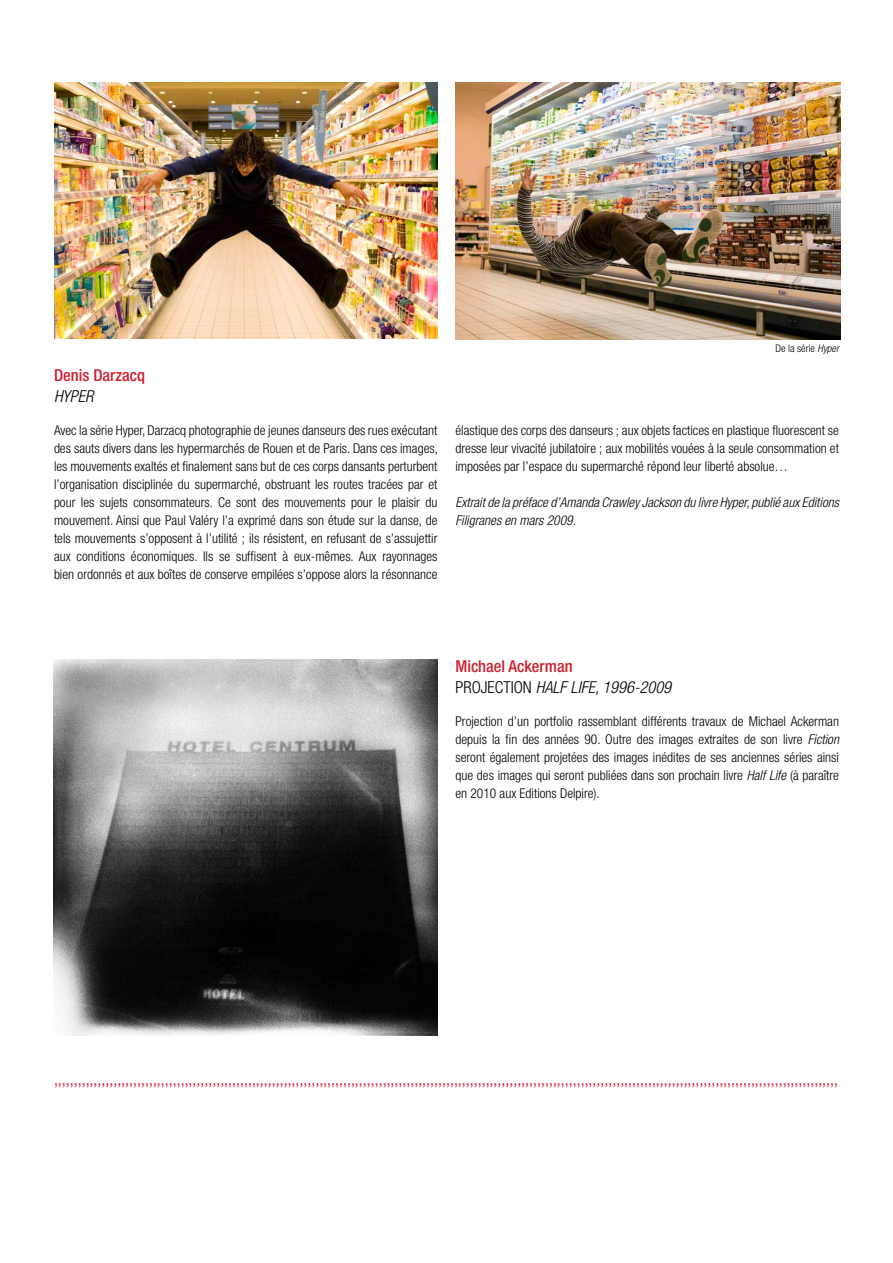
<style>
.page{position:relative;width:893px;height:1263px;background:#fff}
.page>*{position:absolute;margin:0;border:0;box-sizing:border-box;transform-origin:0 0}
.t1{font:condensed 16.5px "Helvetica Neue";color:#ce1f30}
.t2{font:500 condensed 16.5px "Helvetica Neue";color:#ce1f30}
.t3{font:italic 300 condensed 16.5px "Helvetica Neue";color:#000}
.t4{font:300 condensed 16.5px "Helvetica Neue";color:#000}
.t5{font:300 condensed 13.5px/18px "Helvetica Neue";color:#000;text-align:justify}
.t6{font:italic 300 condensed 13.5px/18px "Helvetica Neue";color:#000}
.t7{font:300 condensed 10.5px "Helvetica Neue";color:#000}
.s1{font-style:italic}
</style>
<div class="page">
<img style="left:455px;top:83px;width:385px;height:257px">
<img style="left:54px;top:83px;width:383px;height:256px">
<img style="left:53px;top:659px;width:384px;height:377px">
<p class="t2" style="left:54px;top:366px;width:93px">Denis Darzacq</p>
<p class="t3" style="left:54px;top:387px;width:41px">HYPER</p>
<p class="t7" style="left:776px;top:342px;width:65px">De la série <span class="s1">Hyper</span></p>
<p class="t5" style="left:54px;top:421px;width:385px">Avec la série Hyper, Darzacq photographie de jeunes danseurs des rues exécutant des sauts divers dans les hypermarchés de Rouen et de Paris. Dans ces images, les mouvements exaltés et finalement sans but de ces corps dansants perturbent l’organisation disciplinée du supermarché, obstruant les routes tracées par et pour les sujets consommateurs. Ce sont des mouvements pour le plaisir du mouvement. Ainsi que Paul Valéry l’a exprimé dans son étude sur la danse, de tels mouvements s’opposent à l’utilité ; ils résistent, en refusant de s’assujettir aux conditions économiques. Ils se suffisent à eux-mêmes. Aux rayonnages bien ordonnés et aux boîtes de conserve empilées s’oppose alors la résonnance</p>
<p class="t5" style="left:455px;top:421px;width:385px">élastique des corps des danseurs ; aux objets factices en plastique fluorescent se dresse leur vivacité jubilatoire ; aux mobilités vouées à la seule consommation et imposées par l’espace du supermarché répond leur liberté absolue…</p>
<p class="t6" style="left:455px;top:493px;width:385px">Extrait de la préface d’Amanda Crawley Jackson du livre Hyper, publié aux Editions<br>Filigranes en mars 2009.</p>
<p class="t2" style="left:455px;top:656px;width:119px">Michael Ackerman</p>
<p class="t4" style="left:455px;top:678px;width:17px">Projection</p>
<p class="t3" style="left:536px;top:678px;width:137px">Hal f l ife, 1996-2009</p>
<p class="t5" style="left:455px;top:712px;width:385px">Projection d’un portfolio rassemblant différents travaux de Michael Ackerman depuis la fin des années 90. Outre des images extraites de son livre <span class="s1">Fiction </span>seront également projetées des images inédites de ses anciennes séries ainsi que des images qui seront publiées dans son prochain livre <span class="s1">Half Life</span> (à paraître en 2010 aux Editions Delpire).</p>
<p class="t1" style="left:54px;top:1069px;width:786px">,,,,,,,,,,,,,,,,,,,,,,,,,,,,,,,,,,,,,,,,,,,,,,,,,,,,,,,,,,,,,,,,,,,,,,,,,,,,,,,,,,,,,,,,,,,,,,,,,,,,,,,,,,,,,,,,,,,,,,,,,,,,,,,,,,,,,,,,,,,,,,,,,,,,,,,,,,,,,,,,,,,,,,,,,,,,,,,,,,,,,,,,,,,,,,,,,,,,,,</p>
</div>
